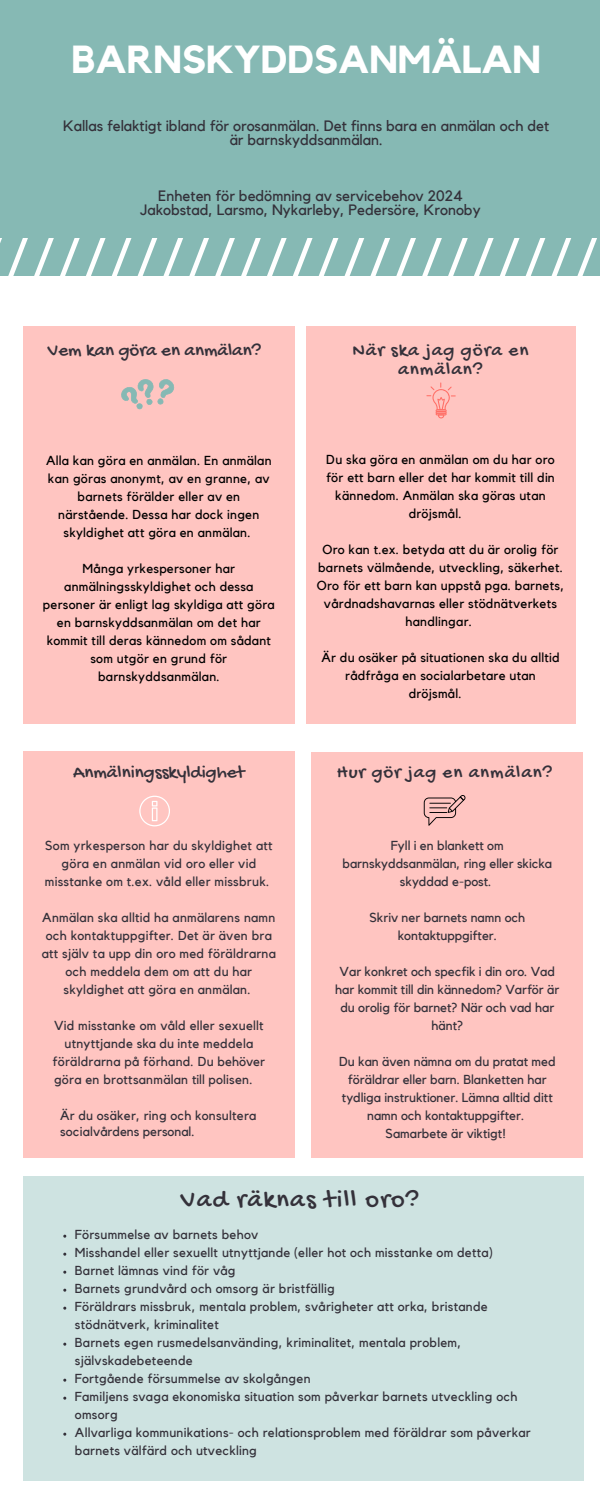
<style>
.page{position:relative;width:600px;height:1500px;background:#fff}
.page>*{position:absolute;margin:0;border:0;box-sizing:border-box;transform-origin:0 0}
.t1{font:700 39px "Kollektif";color:#fff}
.t2{font:26.3px "Gochi Hand";letter-spacing:.05em;color:#34313a}
.t3{font:19.2px/18.8px "Gochi Hand";letter-spacing:.05em;color:#34313a;text-align:center}
.t4{font:19px "Gochi Hand";color:#34313a}
.t5{font:19px "Gochi Hand";letter-spacing:.05em;color:#34313a}
.t6{font:15px/14.2px "Kollektif";color:#34313a;text-align:center}
.t7{font:13px/18px "Kollektif";letter-spacing:.02em;color:#34313a;text-align:center}
.t8{font:13px/18px "Kollektif";letter-spacing:.02em;color:#000;text-align:center}
.t9{font:13px/18px "Kollektif";color:#34313a;text-align:center}
</style>
<div class="page">
<div style="left:0;top:0;width:600px;height:276px;background:#86b9b4"></div>
<div style="left:306px;top:327px;width:269px;height:397px;background:#ffc5c1"></div>
<div style="left:23px;top:327px;width:272px;height:397px;background:#ffc5c1"></div>
<div style="left:23px;top:752px;width:272px;height:406px;background:#ffc5c1"></div>
<svg style="left:0;top:239px;width:597px;height:37px"></svg>
<div style="left:312px;top:752px;width:271px;height:406px;background:#ffc5c1"></div>
<div style="left:23px;top:1176px;width:561px;height:305px;background:#cee3e1"></div>
<svg style="left:121px;top:379px;width:54px;height:31px"></svg>
<svg style="left:424px;top:795px;width:42px;height:31px"></svg>
<svg style="left:139px;top:796px;width:31px;height:30px"></svg>
<svg style="left:426px;top:382px;width:30px;height:36px"></svg>
<h1 class="t1" style="left:71px;top:41px;width:471px">BARNSKYDDSANMÄLAN</h1>
<p class="t6" style="left:63px;top:119px;width:487px">Kallas felaktigt ibland för orosanmälan. Det finns bara en anmälan och det är barnskyddsanmälan.</p>
<p class="t6" style="left:140px;top:189px;width:342px">Enheten för bedömning av servicebehov 2024<br>Jakobstad, Larsmo, Nykarleby, Pedersöre, Kronoby</p>
<h3 class="t4" style="left:48px;top:340px;width:215px">Vem kan göra en anmälan?</h3>
<p class="t8" style="left:46px;top:452px;width:227px">Alla kan göra en anmälan. En anmälan kan göras anonymt, av en granne, av barnets förälder eller av en närstående. Dessa har dock ingen skyldighet att göra en anmälan.</p>
<p class="t8" style="left:43px;top:560px;width:233px">Många yrkespersoner har anmälningsskyldighet och dessa personer är enligt lag skyldiga att göra en barnskyddsanmälan om det har kommit till deras kännedom om sådant som utgör en grund för barnskyddsanmälan.</p>
<h3 class="t4" style="left:73px;top:763px;width:173px">Anmälningsskyldighet</h3>
<p class="t7" style="left:45px;top:837px;width:229px">Som yrkesperson har du skyldighet att göra en anmälan vid oro eller vid misstanke om t.ex. våld eller missbruk.</p>
<p class="t7" style="left:42px;top:909px;width:236px">Anmälan ska alltid ha anmälarens namn och kontaktuppgifter. Det är även bra att själv ta upp din oro med föräldrarna och meddela dem om att du har skyldighet att göra en anmälan.</p>
<p class="t7" style="left:54px;top:1017px;width:211px">Vid misstanke om våld eller sexuellt</p>
<p class="t7" style="left:65px;top:1035px;width:190px">utnyttjande ska du inte meddela</p>
<p class="t7" style="left:53px;top:1053px;width:214px">föräldrarna på förhand. Du behöver</p>
<p class="t7" style="left:54px;top:1071px;width:200px">göra en brottsanmälan till polisen.</p>
<p class="t7" style="left:60px;top:1108px;width:198px;line-height:15.6px;text-align:left">Är du osäker, ring och konsultera socialvårdens personal.</p>
<h3 class="t3" style="left:352px;top:342px;width:178px">När ska jag göra en anmälan?</h3>
<p class="t8" style="left:326px;top:451px;width:230px">Du ska göra en anmälan om du har oro</p>
<p class="t8" style="left:326px;top:469px;width:230px">för ett barn eller det har kommit till din</p>
<p class="t8" style="left:335px;top:487px;width:212px">kännedom. Anmälan ska göras utan</p>
<p class="t8" style="left:409px;top:505px;width:54px">dröjsmål.</p>
<p class="t8" style="left:317px;top:541px;width:249px">Oro kan t.ex. betyda att du är orolig för barnets välmående, utveckling, säkerhet.<br>Oro för ett barn kan uppstå pga. barnets, vårdnadshavarnas eller stödnätverkets handlingar.</p>
<p class="t8" style="left:321px;top:649px;width:240px">Är du osäker på situationen ska du alltid</p>
<p class="t8" style="left:345px;top:667px;width:192px">rådfråga en socialarbetare utan</p>
<p class="t8" style="left:409px;top:685px;width:54px">dröjsmål.</p>
<h3 class="t5" style="left:337px;top:763px;width:217px">Hur gör jag en anmälan?</h3>
<p class="t9" style="left:343px;top:837px;width:211px">Fyll i en blankett om barnskyddsanmälan, ring eller skicka skyddad e-post.</p>
<p class="t9" style="left:369px;top:909px;width:157px">Skriv ner barnets namn och kontaktuppgifter.</p>
<p class="t9" style="left:335px;top:963px;width:226px">Var konkret och specfik i din oro. Vad har kommit till din kännedom? Varför är du orolig för barnet? När och vad har hänt?</p>
<p class="t9" style="left:339px;top:1053px;width:218px">Du kan även nämna om du pratat med föräldrar eller barn. Blanketten har tydliga instruktioner. Lämna alltid ditt namn och kontaktuppgifter.<br>Samarbete är viktigt!</p>
<h2 class="t2" style="left:181px;top:1186px;width:240px">Vad räknas till oro?</h2>
<p class="t7" style="left:75px;top:1226px;width:457px;text-align:left">Försummelse av barnets behov<br>Misshandel eller sexuellt utnyttjande (eller hot och misstanke om detta)<br>Barnet lämnas vind för våg<br>Barnets grundvård och omsorg är bristfällig<br>Föräldrars missbruk, mentala problem, svårigheter att orka, bristande stödnätverk, kriminalitet<br>Barnets egen rusmedelsanvänding, kriminalitet, mentala problem, självskadebeteende<br>Fortgående försummelse av skolgången<br>Familjens svaga ekonomiska situation som påverkar barnets utveckling och omsorg<br>Allvarliga kommunikations- och relationsproblem med föräldrar som påverkar barnets välfärd och utveckling</p>
</div>
